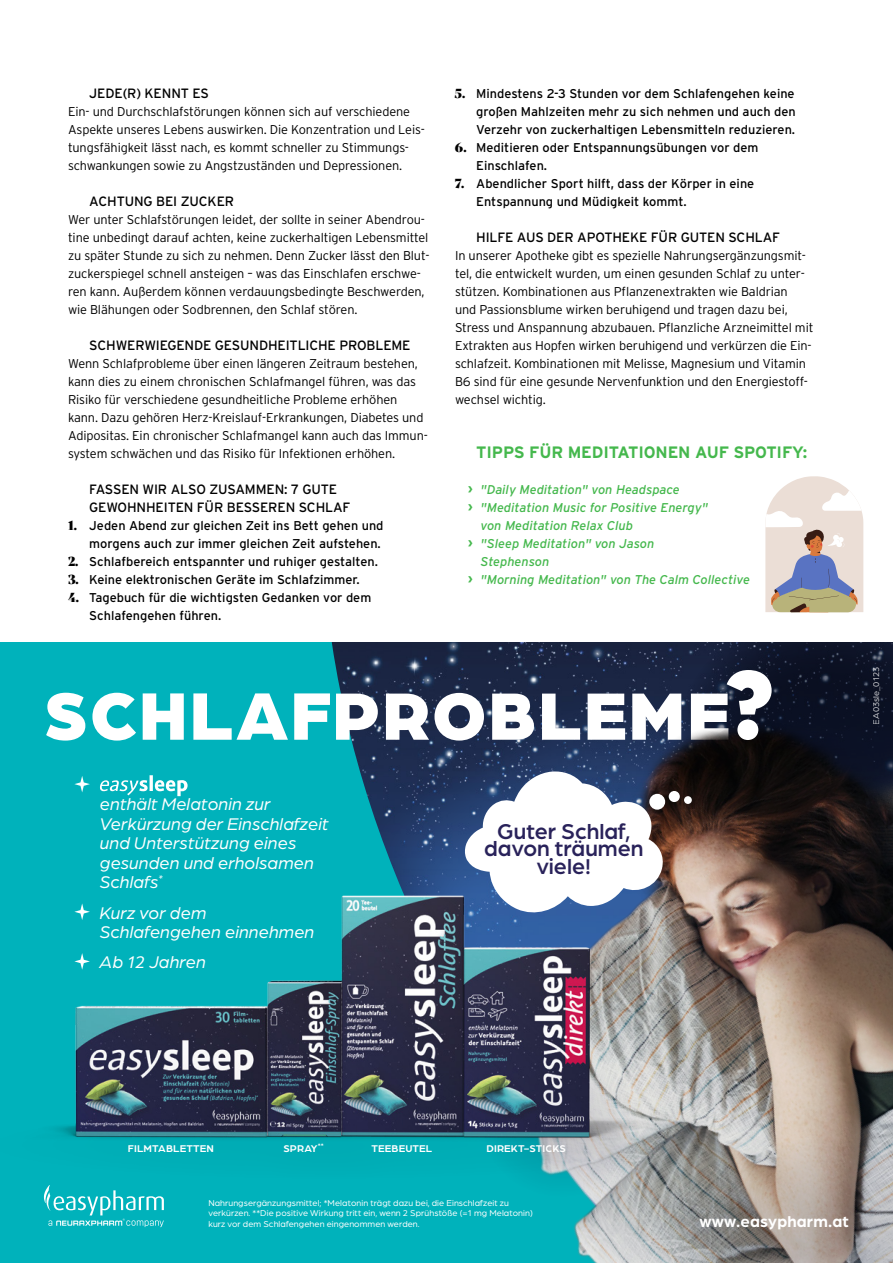
<style>
.page{position:relative;width:893px;height:1263px;background:#fff}
.page>*{position:absolute;margin:0;border:0;box-sizing:border-box;transform-origin:0 0}
.t1{font:900 104.55px "Arboria";color:#fff}
.t2{font:900 71.25px "Arboria";letter-spacing:.025em;color:#fff}
.t3{font:500 22.8px/17.7px "Arboria";color:#29225a;text-align:center}
.t4{font:italic 18px/19.5px "Arboria";letter-spacing:.005em;color:#fff}
.t5{font:700 16.5px "Interstate";letter-spacing:-.01em;color:#45b84d}
.t6{font:700 16.5px "Arboria";letter-spacing:.01em;color:#fff}
.t7{font:13.5px/18px "Interstate";letter-spacing:-.01em;color:#000}
.t8{font:300 12.75px/18px "Interstate";letter-spacing:-.01em;color:#000}
.t9{font:12.75px/18px "Interstate";color:#000}
.t10{font:italic 12.75px "Interstate";color:#45b84d}
.t11{font:500 12px "Arboria";letter-spacing:.01em;color:#fff}
.t12{font:9px/10.8px "Arboria";letter-spacing:.01em;color:#fff}
.s1{font-family:"Bely Display"}
.s2{font-family:"Kyrial Sans Pro";font-weight:700;font-style:normal;font-size:15px}
.s3{font-size:71.4px}
</style>
<div class="page">
<svg style="left:765px;top:476px;width:98px;height:136px"></svg>
<img style="left:0;top:642px;width:893px;height:621px">
<p class="t7" style="left:89px;top:84px;width:121px">JEDE(R) KENNT ES</p>
<p class="t8" style="left:68px;top:102px;width:358px">Ein- und Durchschlafstörungen können sich auf verschiedene Aspekte unseres Lebens auswirken. Die Konzentration und Leis&shy;tungsfähigkeit lässt nach, es kommt schneller zu Stimmungs&shy;schwankungen sowie zu Angstzuständen und Depressionen.</p>
<p class="t7" style="left:89px;top:192px;width:146px">ACHTUNG BEI ZUCKER</p>
<p class="t8" style="left:68px;top:210px;width:363px">Wer unter Schlafstörungen leidet, der sollte in seiner Abendrou&shy;tine unbedingt darauf achten, keine zuckerhaltigen Lebensmittel zu später Stunde zu sich zu nehmen. Denn Zucker lässt den Blut&shy;zuckerspiegel schnell ansteigen – was das Einschlafen erschwe&shy;ren kann. Außerdem können verdauungsbedingte Beschwerden, wie Blähungen oder Sodbrennen, den Schlaf stören.</p>
<p class="t7" style="left:89px;top:336px;width:323px">SCHWERWIEGENDE GESUNDHEITLICHE PROBLEME</p>
<p class="t8" style="left:68px;top:354px;width:361px">Wenn Schlafprobleme über einen längeren Zeitraum bestehen, kann dies zu einem chronischen Schlafmangel führen, was das Risiko für verschiedene gesundheitliche Probleme erhöhen kann. Dazu gehören Herz-Kreislauf-Erkrankungen, Diabetes und Adipositas. Ein chronischer Schlafmangel kann auch das Immun&shy;system schwächen und das Risiko für Infektionen erhöhen.</p>
<p class="t7" style="left:89px;top:480px;width:263px">FASSEN WIR ALSO ZUSAMMEN: 7 GUTE<br>GEWOHNHEITEN FÜR BESSEREN SCHLAF</p>
<p class="t9" style="left:68px;top:516px;width:317px;text-align:right"><span class="s1">1.</span> Jeden Abend zur gleichen Zeit ins Bett gehen und morgens auch zur immer gleichen Zeit aufstehen.</p>
<p class="t9" style="left:68px;top:552px;width:312px"><span class="s1">2.</span> Schlafbereich entspannter und ruhiger gestalten.</p>
<p class="t9" style="left:68px;top:570px;width:293px"><span class="s1">3.</span> Keine elektronischen Geräte im Schlafzimmer.</p>
<p class="t9" style="left:89px;top:588px;width:284px;text-indent:-21px"><span class="s1">4.</span> Tagebuch für die wichtigsten Gedanken vor dem<br>Schlafengehen führen.</p>
<p class="t9" style="left:476px;top:84px;width:321px;text-align:justify;text-indent:-21px"><span class="s1">5.</span> Mindestens 2-3 Stunden vor dem Schlafengehen keine großen Mahlzeiten mehr zu sich nehmen und auch den Verzehr von zuckerhaltigen Lebensmitteln reduzieren.</p>
<p class="t9" style="left:476px;top:138px;width:284px;text-indent:-21px"><span class="s1">6.</span> Meditieren oder Entspannungsübungen vor dem<br>Einschlafen.</p>
<p class="t9" style="left:476px;top:174px;width:280px;text-indent:-21px"><span class="s1">7.</span> Abendlicher Sport hilft, dass der Körper in eine<br>Entspannung und Müdigkeit kommt.</p>
<p class="t7" style="left:476px;top:228px;width:305px">HILFE AUS DER APOTHEKE FÜR GUTEN SCHLAF</p>
<p class="t8" style="left:455px;top:246px;width:360px">In unserer Apotheke gibt es spezielle Nahrungsergänzungsmit&shy;tel, die entwickelt wurden, um einen gesunden Schlaf zu unter&shy;stützen. Kombinationen aus Pflanzenextrakten wie Baldrian<br>und Passionsblume wirken beruhigend und tragen dazu bei, Stress und Anspannung abzubauen. Pflanzliche Arzneimittel mit Extrakten aus Hopfen wirken beruhigend und verkürzen die Ein&shy;schlafzeit. Kombinationen mit Melisse, Magnesium und Vitamin B6 sind für eine gesunde Nervenfunktion und den Energiestoff&shy;wechsel wichtig.</p>
<p class="t5" style="left:476px;top:443px;width:333px">TIPPS FÜR MEDITATIONEN AUF SPOTIFY:</p>
<p class="t10" style="left:468px;top:482px;width:213px"><span class="s2">›</span> "Daily Meditation" von Headspace</p>
<p class="t10" style="left:468px;top:500px;width:242px"><span class="s2">›</span> "Meditation Music for Positive Energy"</p>
<p class="t10" style="left:480px;top:518px;width:154px">von Meditation Relax Club</p>
<p class="t10" style="left:468px;top:536px;width:188px"><span class="s2">›</span> "Sleep Meditation" von Jason</p>
<p class="t10" style="left:480px;top:554px;width:70px">Stephenson</p>
<p class="t10" style="left:468px;top:572px;width:284px"><span class="s2">›</span> "Morning Meditation" von The Calm Collective</p>
<h1 class="t1" style="left:725px;top:629px;width:51px">?</h1>
<h2 class="t2" style="left:44px;top:665px;width:687px"><span class="s3">SCHLAF</span>PROBLEME</h2>
<h3 class="t4" style="left:100px;top:794px;width:230px">enthält Melatonin zur<br>Verkürzung der Einschlafzeit und Unterstützung eines gesunden und erholsamen<br>Schlafs<sup>*</sup></h3>
<h3 class="t4" style="left:100px;top:902px;width:216px">Kurz vor dem<br>Schlafengehen einnehmen</h3>
<h3 class="t4" style="left:100px;top:952px;width:108px">Ab 12 Jahren</h3>
<h3 class="t3" style="left:484px;top:821px;width:161px">Guter Schlaf, davon träumen viele!</h3>
<p class="t12" style="left:870px;top:724px;width:59px;rotate:-90deg">EA03sle_0123</p>
<p class="t11" style="left:128px;top:1140px;width:87px">filmtabletten</p>
<p class="t11" style="left:283px;top:1140px;width:42px">Spray<sup>**</sup></p>
<p class="t11" style="left:371px;top:1140px;width:62px">teebeutel</p>
<p class="t11" style="left:486px;top:1140px;width:81px">direkt-StickS</p>
<p class="t12" style="left:208px;top:1197px;width:326px">Nahrungsergänzungsmittel; *Melatonin trägt dazu bei, die Einschlafzeit zu verkürzen. **Die positive Wirkung tritt ein, wenn 2 Sprühstöße (=1 mg Melatonin) kurz vor dem Schlafengehen eingenommen werden.</p>
<p class="t6" style="left:700px;top:1210px;width:151px">www.easypharm.at</p>
</div>
